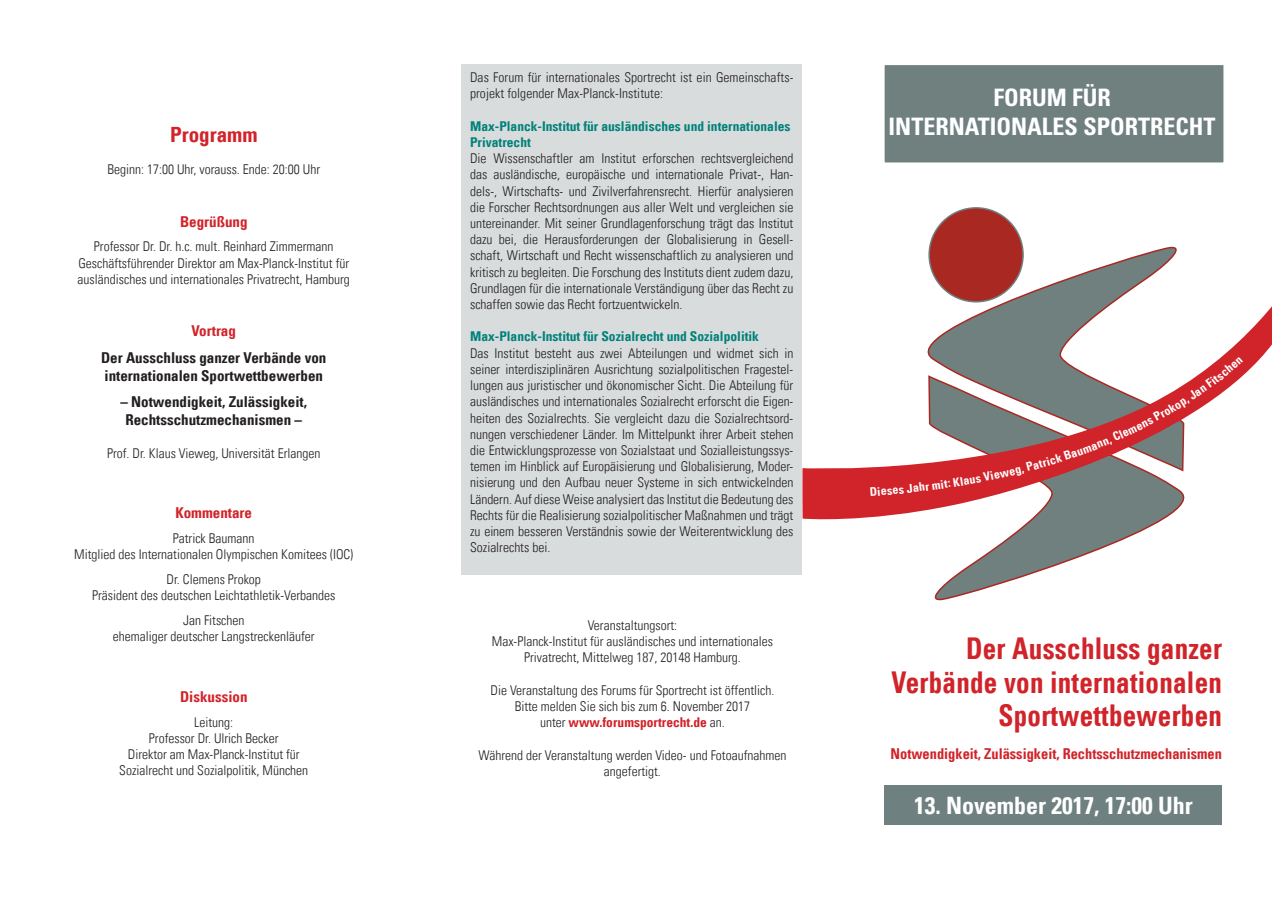
<style>
.page{position:relative;width:1272px;height:902px;background:#fff}
.page>*{position:absolute;margin:0;border:0;box-sizing:border-box;transform-origin:0 0}
.t1{font:30px/33.8px "Univers Com 67 Bold Cond";letter-spacing:.01em;color:#d1232a;text-align:right;scale:.9 1}
.t2{font:24px/28.8px "Univers Com 67 Bold Cond";color:#fff;text-align:center}
.t3{font:21px "Univers Com 67 Bold Cond";color:#d1232a}
.t4{font:15px/18px "Univers Com 67 Bold Cond";color:#231f20}
.t5{font:15px "Univers Com 67 Bold Cond";color:#d1232a;scale:.96 1}
.t6{font:15px "Univers Com 67 Bold Cond";color:#d1232a}
.t7{font:13.5px/16.2px "Univers Com 47 Light Cond";color:#231f20;text-align:center}
.t8{font:13.5px/16.2px "Univers Com 67 Bold Cond";color:#00817a}
.s1{font-family:"Univers Com 67 Bold Cond";color:#d1232a}
</style>
<div class="page">
<div style="left:884px;top:785px;width:337px;height:40px;background:#6e807f"></div>
<div style="left:461px;top:64px;width:340px;height:510px;background:#d9dcdd"></div>
<div style="left:883px;top:64px;width:341px;height:99px;background:#6f807f"></div>
<div style="left:883px;top:64px;width:341px;height:100px;border:2px solid #fff"></div>
<div style="left:929px;top:208px;width:94px;height:94px;background:#a92922;border-radius:50%"></div>
<svg style="left:928px;top:243px;width:249px;height:24px"></svg>
<svg style="left:934px;top:523px;width:224px;height:77px"></svg>
<svg style="left:802px;top:267px;width:469px;height:256px"></svg>
<svg style="left:870px;top:357px;width:372px;height:139px"></svg>
<p class="t3" style="left:170px;top:122px;width:89px">Programm</p>
<p class="t7" style="left:107px;top:161px;width:214px">Beginn: 17:00 Uhr, vorauss. Ende: 20:00 Uhr</p>
<p class="t6" style="left:180px;top:212px;width:69px">Begrüßung</p>
<p class="t7" style="left:94px;top:238px;width:241px">Professor Dr. Dr. h.c. mult. Reinhard Zimmermann</p>
<p class="t7" style="left:78px;top:255px;width:274px;text-align:left">Geschäftsführender Direktor am Max-Planck-Institut für ausländisches und internationales Privatrecht, Hamburg</p>
<p class="t6" style="left:191px;top:321px;width:46px">Vortrag</p>
<p class="t4" style="left:101px;top:348px;width:227px">Der Ausschluss ganzer Verbände von internationalen Sportwettbewerben</p>
<p class="t4" style="left:120px;top:392px;width:188px;text-align:center">– Notwendigkeit, Zulässigkeit,<br>Rechtsschutzmechanismen –</p>
<p class="t7" style="left:107px;top:444px;width:215px">Prof. Dr. Klaus Vieweg, Universität Erlangen</p>
<p class="t6" style="left:175px;top:503px;width:78px">Kommentare</p>
<p class="t7" style="left:74px;top:530px;width:280px">Patrick Baumann<br>Mitglied des Internationalen Olympischen Komitees (IOC)</p>
<p class="t7" style="left:92px;top:571px;width:245px">Dr. Clemens Prokop<br>Präsident des deutschen Leichtathletik-Verbandes</p>
<p class="t7" style="left:113px;top:612px;width:203px">Jan Fitschen<br>ehemaliger deutscher Langstreckenläufer</p>
<p class="t6" style="left:180px;top:687px;width:69px">Diskussion</p>
<p class="t7" style="left:194px;top:713px;width:40px">Leitung:</p>
<p class="t7" style="left:149px;top:729px;width:131px">Professor Dr. Ulrich Becker</p>
<p class="t7" style="left:119px;top:746px;width:190px">Direktor am Max-Planck-Institut für<br>Sozialrecht und Sozialpolitik, München</p>
<p class="t7" style="left:470px;top:69px;width:325px;text-align:left">Das Forum für internationales Sportrecht ist ein Gemeinschafts&shy;projekt folgender Max-Planck-Institute:</p>
<p class="t8" style="left:470px;top:118px;width:322px">Max-Planck-Institut für ausländisches und internationales<br>Privatrecht</p>
<p class="t7" style="left:470px;top:150px;width:325px;text-align:justify">Die Wissenschaftler am Institut erforschen rechtsvergleichend das ausländische, europäische und internationale Privat-, Han&shy;dels-, Wirtschafts- und Zivilverfahrensrecht. Hierfür analysieren die Forscher Rechtsordnungen aus aller Welt und vergleichen sie untereinander. Mit seiner Grundlagenforschung trägt das Institut dazu bei, die Herausforderungen der Globalisierung in Gesell&shy;schaft, Wirtschaft und Recht wissenschaftlich zu analysieren und kritisch zu begleiten. Die Forschung des Instituts dient zudem dazu, Grundlagen für die internationale Verständigung über das Recht zu schaffen sowie das Recht fortzuentwickeln.</p>
<p class="t8" style="left:470px;top:328px;width:290px">Max-Planck-Institut für Sozialrecht und Sozialpolitik</p>
<p class="t7" style="left:470px;top:345px;width:325px;text-align:justify">Das Institut besteht aus zwei Abteilungen und widmet sich in seiner interdisziplinären Ausrichtung sozialpolitischen Fragestel&shy;lungen aus juristischer und ökonomischer Sicht. Die Abteilung für ausländisches und internationales Sozialrecht erforscht die Eigen&shy;heiten des Sozialrechts. Sie vergleicht dazu die Sozialrechtsord&shy;nungen verschiedener Länder. Im Mittelpunkt ihrer Arbeit stehen die Entwicklungsprozesse von Sozialstaat und Sozialleistungssys&shy;temen im Hinblick auf Europäisierung und Globalisierung, Moder&shy;nisierung und den Aufbau neuer Systeme in sich entwickelnden Ländern. Auf diese Weise analysiert das Institut die Bedeutung des Rechts für die Realisierung sozialpolitischer Maßnahmen und trägt zu einem besseren Verständnis sowie der Weiterentwicklung des Sozialrechts bei.</p>
<p class="t7" style="left:587px;top:617px;width:91px">Veranstaltungsort:</p>
<p class="t7" style="left:492px;top:633px;width:283px">Max-Planck-Institut für ausländisches und internationales</p>
<p class="t7" style="left:524px;top:649px;width:218px">Privatrecht, Mittelweg 187, 20148 Hamburg.</p>
<p class="t7" style="left:490px;top:681px;width:285px">Die Veranstaltung des Forums für Sportrecht ist öffentlich.</p>
<p class="t7" style="left:514px;top:698px;width:237px">Bitte melden Sie sich bis zum 6. November 2017 unter <span class="s1">www.forumsportrecht.de</span> an.</p>
<p class="t7" style="left:478px;top:746px;width:309px">Während der Veranstaltung werden Video- und Fotoaufnahmen angefertigt.</p>
<p class="t2" style="left:888px;top:83px;width:328px">FORUM FÜR<br>INTERNATIONALES SPORTRECHT</p>
<p class="t1" style="left:891px;top:631px;width:369px">Der Ausschluss ganzer<br>Verbände von internationalen<br>Sportwettbewerben</p>
<p class="t5" style="left:890px;top:744px;width:347px">Notwendigkeit, Zulässigkeit, Rechtsschutzmechanismen</p>
<p class="t2" style="left:914px;top:791px;width:280px">13. November 2017, 17:00 Uhr</p>
</div>
